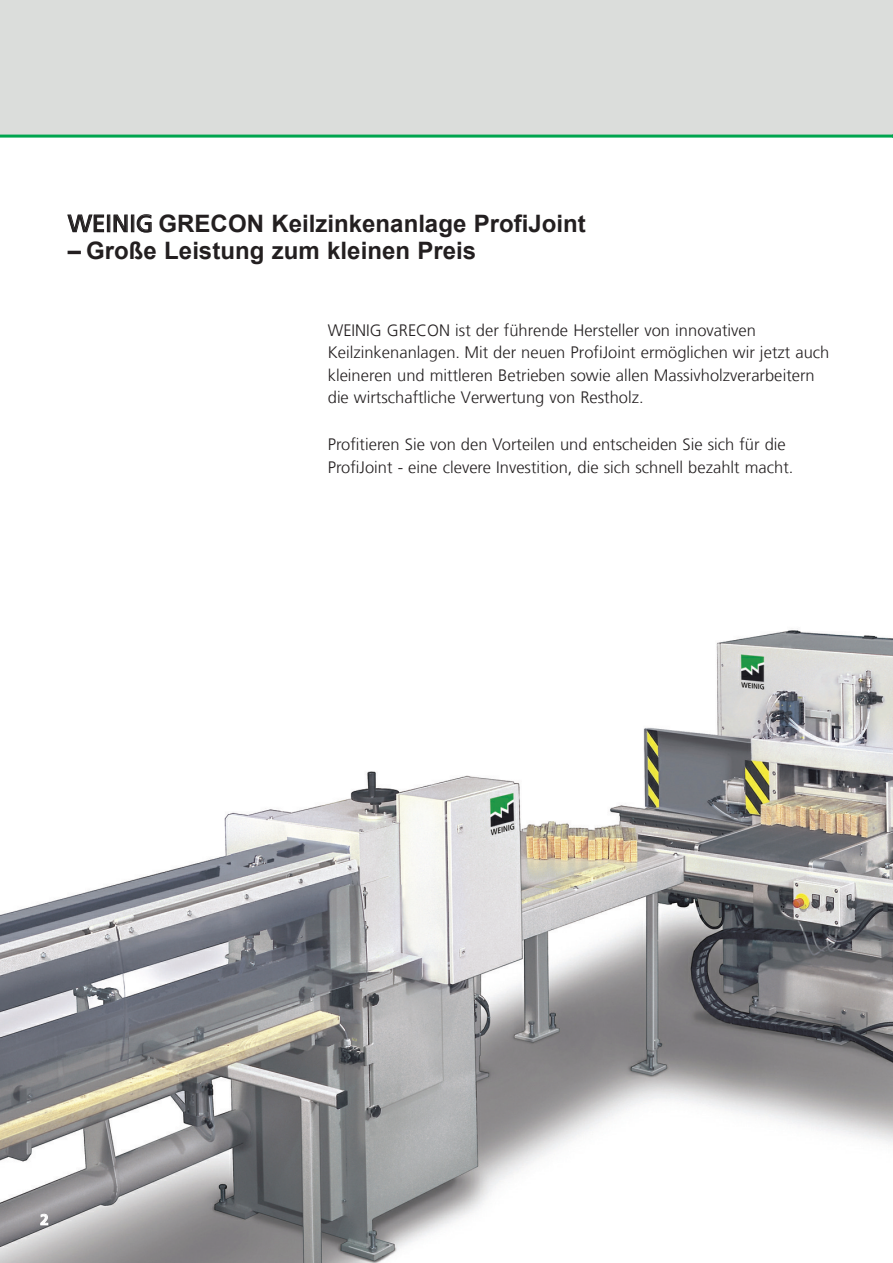
<style>
.page{position:relative;width:893px;height:1263px;background:#fff}
.page>*{position:absolute;margin:0;border:0;box-sizing:border-box;transform-origin:0 0}
.t1{font:700 24px "Arial";color:#231f20}
.t2{font:300 16.5px/22.4px "Frutiger LT";color:#231f20}
.t3{font:700 15px "Frutiger LT";color:#fff}
.s1{font-family:"Frutiger LT";font-weight:400}
</style>
<div class="page">
<div style="left:0;top:0;width:893px;height:135px;background:#dbdddb"></div>
<hr style="left:0;top:135px;width:893px;height:3px;background:#00a54f">
<img style="left:0;top:630px;width:893px;height:633px">
<svg style="left:67px;top:214px;width:37px;height:19px"></svg>
<div style="left:107px;top:215px;width:3px;height:17px;border:1px solid #231f20"></div>
<svg style="left:113px;top:214px;width:15px;height:18px"></svg>
<div style="left:131px;top:215px;width:3px;height:17px;border:1px solid #231f20"></div>
<svg style="left:137px;top:214px;width:15px;height:19px"></svg>
<svg style="left:41px;top:1214px;width:7px;height:11px"></svg>
<h1 class="t1" style="left:68px;top:207px;width:519px"><span class="s1">WEINIG</span> GRECON Keilzinkenanlage ProfiJoint</h1>
<h1 class="t1" style="left:68px;top:235px;width:410px">– Große Leistung zum kleinen Preis</h1>
<p class="t2" style="left:328px;top:320px;width:503px">WEINIG GRECON ist der führende Hersteller von innovativen Keilzinkenanlagen. Mit der neuen ProfiJoint ermöglichen wir jetzt auch kleineren und mittleren Betrieben sowie allen Massivholzverarbeitern die wirtschaftliche Verwertung von Restholz.</p>
<p class="t2" style="left:328px;top:433px;width:467px">Profitieren Sie von den Vorteilen und entscheiden Sie sich für die<br>ProfiJoint - eine clevere Investition, die sich schnell bezahlt macht.</p>
<p class="t3" style="left:40px;top:1211px;width:10px">2</p>
</div>
